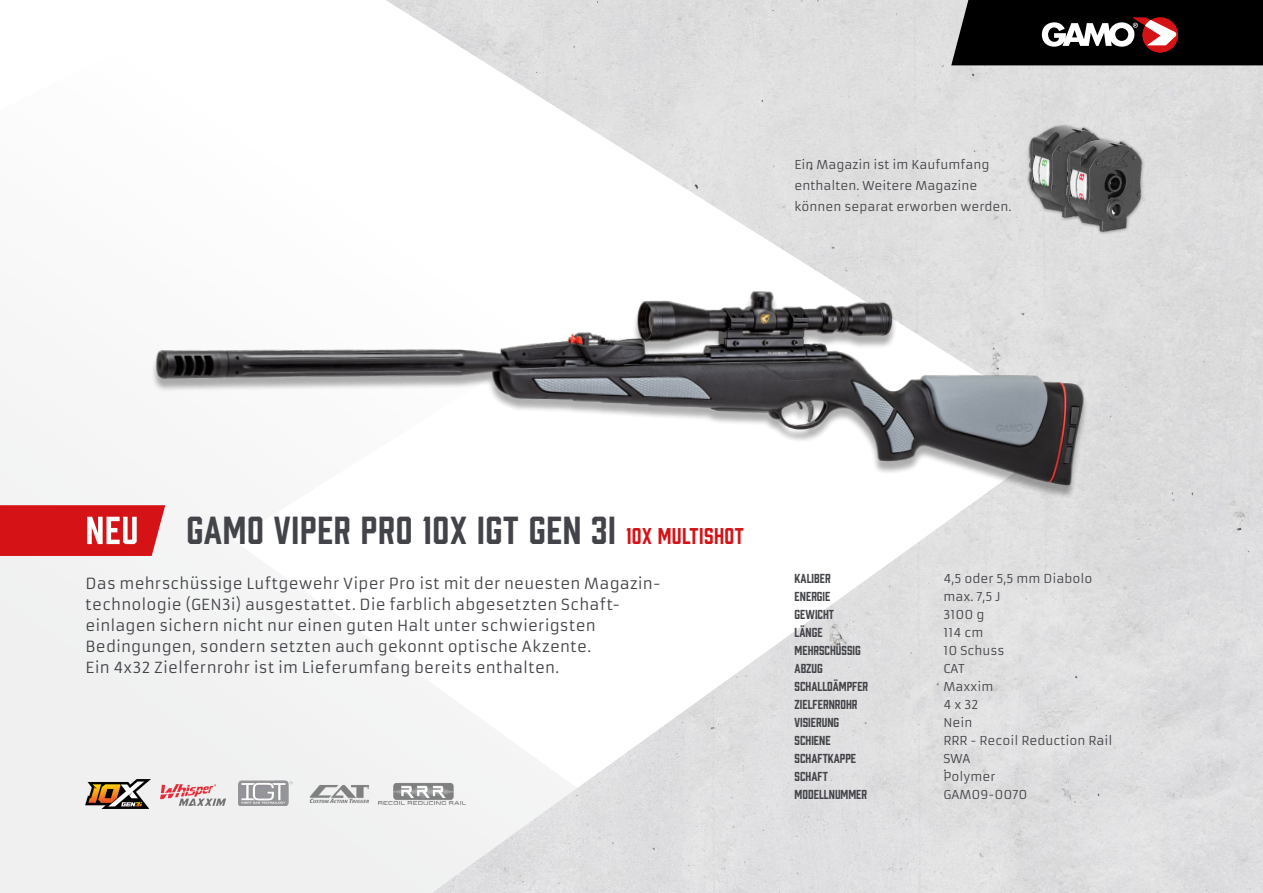
<style>
.page{position:relative;width:1263px;height:893px;background:#fff}
.page>*{position:absolute;margin:0;border:0;box-sizing:border-box;transform-origin:0 0}
.t1{font:36px "Prohibition";letter-spacing:.02em;color:#434449}
.t2{font:15px/21px "Armata";letter-spacing:.01em;color:#434449}
.t3{font:12px/21px "Armata";color:#434449}
.t4{font:12px "Prohibition";color:#434449}
.s1{font-size:21px;color:#d51317}
</style>
<div class="page">
<div style="left:0;top:402px;width:123px;height:491px;background:#f0f0f0"></div>
<img style="left:123px;top:0;width:1140px;height:893px">
<svg style="left:0;top:505px;width:165px;height:51px;background:#da3337"></svg>
<img style="left:150px;top:284px;width:941px;height:216px">
<img style="left:307px;top:777px;width:64px;height:34px">
<img style="left:378px;top:779px;width:88px;height:29px">
<img style="left:85px;top:779px;width:66px;height:29px">
<img style="left:239px;top:777px;width:54px;height:29px">
<img style="left:160px;top:784px;width:66px;height:21px">
<div style="left:941px;top:84px;width:255px;height:170px;background:#e0e0e0"></div>
<img style="left:978px;top:98px;width:255px;height:170px">
<svg style="left:951px;top:0;width:312px;height:65px;background:#231d1d"></svg>
<p class="t3" style="left:795px;top:154px;width:218px">Ein Magazin ist im Kaufumfang enthalten. Weitere Magazine können separat erworben werden.</p>
<h1 class="t1" style="left:187px;top:505px;width:559px">GAMO VIPER PRO 10X IGT GEN 3I <span class="s1">10X MULTISHOT</span></h1>
<p class="t2" style="left:86px;top:574px;width:577px">Das mehrschüssige Luftgewehr Viper Pro ist mit der neuesten Magazin&shy;technologie (GEN3i) ausgestattet. Die farblich abgesetzten Schaft&shy;einlagen sichern nicht nur einen guten Halt unter schwierigsten Bedingungen, sondern setzten auch gekonnt optische Akzente.<br>Ein 4x32 Zielfernrohr ist im Lieferumfang bereits enthalten.</p>
<p class="t4" style="left:795px;top:570px;width:38px">KALIBER</p>
<p class="t3" style="left:943px;top:568px;width:150px">4,5 oder 5,5 mm Diabolo</p>
<p class="t4" style="left:795px;top:588px;width:37px">ENERGIE</p>
<p class="t3" style="left:943px;top:586px;width:59px">max. 7,5 J</p>
<p class="t4" style="left:795px;top:606px;width:41px">GEWICHT</p>
<p class="t3" style="left:943px;top:604px;width:42px">3100 g</p>
<p class="t4" style="left:795px;top:624px;width:30px">LÄNGE</p>
<p class="t3" style="left:943px;top:622px;width:42px">114 cm</p>
<p class="t4" style="left:795px;top:642px;width:68px">MEHRSCHÜSSIG</p>
<p class="t3" style="left:943px;top:640px;width:62px">10 Schuss</p>
<p class="t4" style="left:795px;top:660px;width:30px">ABZUG</p>
<p class="t3" style="left:943px;top:658px;width:22px">CAT</p>
<p class="t4" style="left:795px;top:678px;width:75px">SCHALLDÄMPFER</p>
<p class="t3" style="left:943px;top:676px;width:51px">Maxxim</p>
<p class="t4" style="left:795px;top:696px;width:64px">ZIELFERNROHR</p>
<p class="t3" style="left:943px;top:694px;width:37px">4 x 32</p>
<p class="t4" style="left:795px;top:714px;width:46px">VISIERUNG</p>
<p class="t3" style="left:943px;top:712px;width:30px">Nein</p>
<p class="t4" style="left:795px;top:732px;width:38px">SCHIENE</p>
<p class="t3" style="left:943px;top:730px;width:170px">RRR - Recoil Reduction Rail</p>
<p class="t4" style="left:795px;top:750px;width:63px">SCHAFTKAPPE</p>
<p class="t3" style="left:943px;top:748px;width:28px">SWA</p>
<p class="t4" style="left:795px;top:768px;width:35px">SCHAFT</p>
<p class="t3" style="left:943px;top:766px;width:53px">Polymer</p>
<p class="t4" style="left:795px;top:786px;width:74px">MODELLNUMMER</p>
<p class="t3" style="left:943px;top:784px;width:85px">GAM09-0070</p>
</div>
